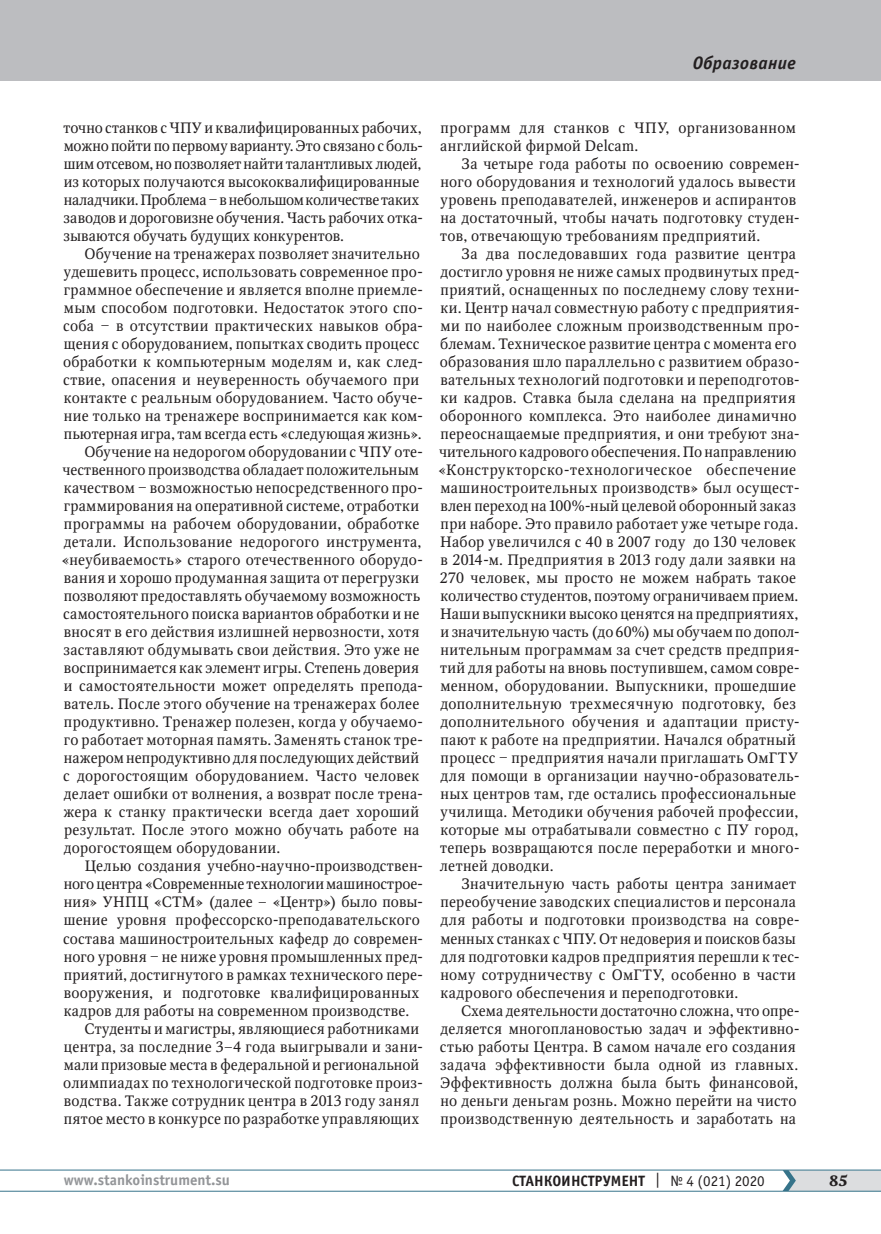
<style>
.page{position:relative;width:881px;height:1234px;background:#fff}
.page>*{position:absolute;margin:0;border:0;box-sizing:border-box;transform-origin:0 0}
.t1{font:italic 700 18px "Officina Sans C";letter-spacing:.015em;color:#231f20}
.t2{font:15px/18px "Octava";letter-spacing:.02em;color:#231f20}
.t3{font:15px/18px "Octava";color:#231f20}
.t4{font:15px "Octava";letter-spacing:-.005em;color:#231f20}
.t5{font:700 15px "Officina Sans C";color:#231f20}
.t6{font:700 15px "Officina Sans C";color:#939598}
.t7{font:700 15px "Octava";color:#231f20}
.s1{font-weight:400}
</style>
<div class="page">
<hr style="left:0;top:1190px;width:880px;height:1px;background:#36738a">
<hr style="left:0;top:1169px;width:880px;height:1px;background:#36738a">
<svg style="left:782px;top:1169px;width:98px;height:21px;background:#cdd4d8"></svg>
<div style="left:0;top:0;width:880px;height:81px;background:#bcbdc0"></div>
<p class="t1" style="left:692px;top:53px;width:104px">Образование</p>
<p class="t3" style="left:63px;top:119px;width:361px">точно станков с ЧПУ и квалифицированных рабочих, можно пойти по первому варианту. Это связано с боль&shy;шим отсевом, но позволяет найти талантливых людей, из которых получаются высококвалифицированные наладчики. Проблема ‒ в небольшом количестве таких заводов и дороговизне обучения. Часть рабочих отка&shy;зываются обучать будущих конкурентов.</p>
<p class="t2" style="left:84px;top:245px;width:337px">Обучение на тренажерах позволяет значительно</p>
<p class="t2" style="left:64px;top:263px;width:361px">удешевить процесс, использовать современное про-</p>
<p class="t2" style="left:64px;top:281px;width:361px">граммное обеспечение и является вполне приемле-</p>
<p class="t2" style="left:64px;top:299px;width:361px">мым способом подготовки. Недостаток этого спо-</p>
<p class="t2" style="left:63px;top:317px;width:361px">соба ‒ в отсутствии практических навыков обра-</p>
<p class="t2" style="left:64px;top:335px;width:357px">щения с оборудованием, попытках сводить процесс</p>
<p class="t2" style="left:63px;top:353px;width:361px">обработки к компьютерным моделям и, как след-</p>
<p class="t2" style="left:63px;top:371px;width:357px">ствие, опасения и неуверенность обучаемого при</p>
<p class="t2" style="left:64px;top:389px;width:361px">контакте с реальным оборудованием. Часто обуче-</p>
<p class="t2" style="left:64px;top:407px;width:361px">ние только на тренажере воспринимается как ком-</p>
<p class="t2" style="left:64px;top:425px;width:359px">пьютерная игра, там всегда есть «следующая жизнь».</p>
<p class="t2" style="left:84px;top:443px;width:340px">Обучение на недорогом оборудовании с ЧПУ оте-</p>
<p class="t2" style="left:62px;top:461px;width:358px">чественного производства обладает положительным</p>
<p class="t2" style="left:64px;top:479px;width:361px">качеством ‒ возможностью непосредственного про-</p>
<p class="t2" style="left:64px;top:497px;width:357px">граммирования на оперативной системе, отработки</p>
<p class="t2" style="left:64px;top:515px;width:357px">программы на рабочем оборудовании, обработке</p>
<p class="t2" style="left:64px;top:533px;width:359px">детали. Использование недорогого инструмента,</p>
<p class="t2" style="left:61px;top:551px;width:363px">«неубиваемость» старого отечественного оборудо-</p>
<p class="t2" style="left:64px;top:569px;width:356px">вания и хорошо продуманная защита от перегрузки</p>
<p class="t2" style="left:64px;top:587px;width:358px">позволяют предоставлять обучаемому возможность</p>
<p class="t2" style="left:63px;top:605px;width:357px">самостоятельного поиска вариантов обработки и не</p>
<p class="t2" style="left:64px;top:623px;width:357px">вносят в его действия излишней нервозности, хотя</p>
<p class="t2" style="left:64px;top:641px;width:357px">заставляют обдумывать свои действия. Это уже не</p>
<p class="t2" style="left:64px;top:659px;width:357px">воспринимается как элемент игры. Степень доверия</p>
<p class="t2" style="left:64px;top:677px;width:361px">и самостоятельности может определять препода-</p>
<p class="t2" style="left:64px;top:695px;width:357px">ватель. После этого обучение на тренажерах более</p>
<p class="t2" style="left:64px;top:713px;width:361px">продуктивно. Тренажер полезен, когда у обучаемо-</p>
<p class="t2" style="left:64px;top:731px;width:361px">го работает моторная память. Заменять станок тре-</p>
<p class="t2" style="left:64px;top:749px;width:357px">нажером непродуктивно для последующих действий</p>
<p class="t2" style="left:63px;top:767px;width:357px">с дорогостоящим оборудованием. Часто человек</p>
<p class="t2" style="left:64px;top:785px;width:360px">делает ошибки от волнения, а возврат после трена-</p>
<p class="t2" style="left:63px;top:803px;width:357px">жера к станку практически всегда дает хороший</p>
<p class="t2" style="left:64px;top:821px;width:357px">результат. После этого можно обучать работе на</p>
<p class="t2" style="left:64px;top:839px;width:218px">дорогостоящем оборудовании.</p>
<p class="t2" style="left:85px;top:857px;width:340px">Целью создания учебно-научно-производствен-</p>
<p class="t4" style="left:64px;top:874px;width:361px">ного центра «Современные технологии машинострое-</p>
<p class="t2" style="left:64px;top:893px;width:361px">ния» УНПЦ «СТМ» (далее – «Центр») было повы-</p>
<p class="t2" style="left:64px;top:911px;width:357px">шение уровня профессорско-преподавательского</p>
<p class="t2" style="left:63px;top:929px;width:361px">состава машиностроительных кафедр до современ-</p>
<p class="t2" style="left:64px;top:947px;width:361px">ного уровня ‒ не ниже уровня промышленных пред-</p>
<p class="t2" style="left:64px;top:965px;width:361px">приятий, достигнутого в рамках технического пере-</p>
<p class="t2" style="left:64px;top:983px;width:357px">вооружения, и подготовке квалифицированных</p>
<p class="t2" style="left:64px;top:1001px;width:347px">кадров для работы на современном производстве.</p>
<p class="t2" style="left:84px;top:1019px;width:336px">Студенты и магистры, являющиеся работниками</p>
<p class="t2" style="left:64px;top:1037px;width:361px">центра, за последние 3–4 года выигрывали и зани-</p>
<p class="t2" style="left:64px;top:1055px;width:356px">мали призовые места в федеральной и региональной</p>
<p class="t2" style="left:63px;top:1073px;width:361px">олимпиадах по технологической подготовке произ-</p>
<p class="t2" style="left:64px;top:1091px;width:357px">водства. Также сотрудник центра в 2013 году занял</p>
<p class="t2" style="left:64px;top:1109px;width:357px">пятое место в конкурсе по разработке управляющих</p>
<p class="t2" style="left:440px;top:119px;width:357px">программ для станков с ЧПУ, организованном английской фирмой Delcam.</p>
<p class="t2" style="left:440px;top:155px;width:361px;text-indent:22px">За четыре года работы по освоению современ&shy;ного оборудования и технологий удалось вывести уровень преподавателей, инженеров и аспирантов на достаточный, чтобы начать подготовку студен&shy;тов, отвечающую требованиям предприятий.</p>
<p class="t2" style="left:438px;top:245px;width:363px;text-indent:24px">За два последовавших года развитие центра достигло уровня не ниже самых продвинутых пред&shy;приятий, оснащенных по последнему слову техни&shy;ки. Центр начал совместную работу с предприятия&shy;ми по наиболее сложным производственным про&shy;блемам. Техническое развитие центра с момента его образования шло параллельно с развитием образо&shy;вательных технологий подготовки и переподготов&shy;ки кадров. Ставка была сделана на предприятия оборонного комплекса. Это наиболее динамично переоснащаемые предприятия, и они требуют зна&shy;чительного кадрового обеспечения. По направлению «Конструкторско-технологическое обеспечение машиностроительных производств» был осущест&shy;влен переход на 100%-ный целевой оборонный заказ при наборе. Это правило работает уже четыре года.<br>Набор увеличился с 40 в 2007 году до 130 человек в 2014-м. Предприятия в 2013 году дали заявки на 270 человек, мы просто не можем набрать такое количество студентов, поэтому ограничиваем прием.<br>Наши выпускники высоко ценятся на предприятиях, и значительную часть (до 60%) мы обучаем по допол&shy;нительным программам за счет средств предприя&shy;тий для работы на вновь поступившем, самом совре&shy;менном, оборудовании. Выпускники, прошедшие дополнительную трехмесячную подготовку, без дополнительного обучения и адаптации присту&shy;пают к работе на предприятии. Начался обратный процесс ‒ предприятия начали приглашать ОмГТУ для помощи в организации научно-образователь&shy;ных центров там, где остались профессиональные училища. Методики обучения рабочей профессии, которые мы отрабатывали совместно с ПУ город, теперь возвращаются после переработки и много&shy;летней доводки.</p>
<p class="t2" style="left:440px;top:875px;width:361px;text-indent:22px">Значительную часть работы центра занимает переобучение заводских специалистов и персонала для работы и подготовки производства на совре&shy;менных станках с ЧПУ. От недоверия и поисков базы для подготовки кадров предприятия перешли к тес&shy;ному сотрудничеству с ОмГТУ, особенно в части кадрового обеспечения и переподготовки.</p>
<p class="t2" style="left:440px;top:1001px;width:361px;text-indent:21px">Схема деятельности достаточно сложна, что опре&shy;деляется многоплановостью задач и эффективно&shy;стью работы Центра. В самом начале его создания задача эффективности была одной из главных.<br>Эффективность должна была быть финансовой, но деньги деньгам рознь. Можно перейти на чисто производственную деятельность и заработать на</p>
<p class="t6" style="left:64px;top:1171px;width:168px">www.stankoinstrument.su</p>
<p class="t5" style="left:512px;top:1171px;width:254px">СТАНКОИНСТРУМЕНТ <span class="s1">| № 4 (021) 2020</span></p>
<p class="t7" style="left:828px;top:1170px;width:20px">85</p>
</div>
